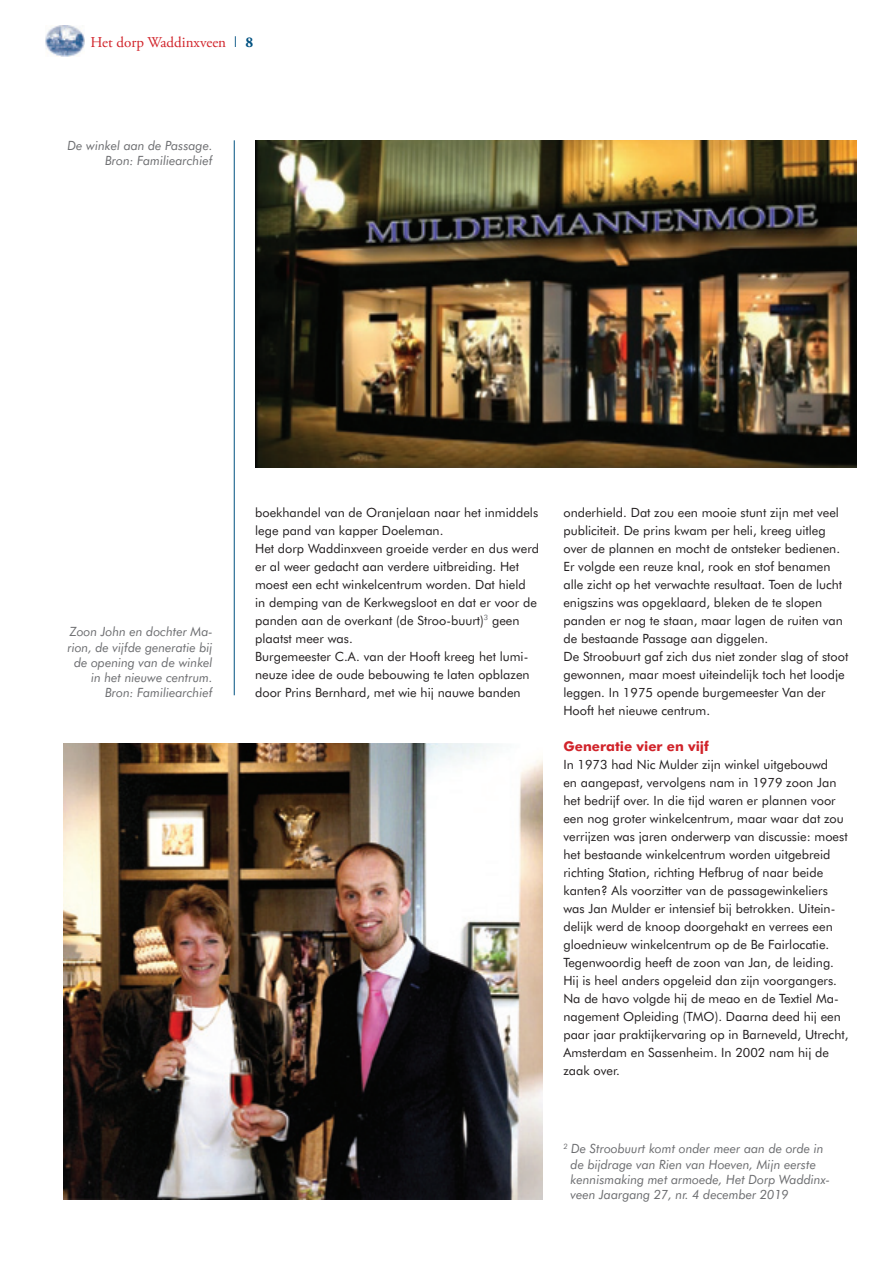
<style>
.page{position:relative;width:893px;height:1263px;background:#fff}
.page>*{position:absolute;margin:0;border:0;box-sizing:border-box;transform-origin:0 0}
.t1{font:15px "Adobe Garamond Pro";color:#d1232a}
.t2{font:700 13.5px "Futura BT";color:#d1232a}
.t3{font:12.75px/18px "Futura BT";color:#231f20}
.t4{font:italic 12.75px/15.3px "Futura BT";color:#6c6d70;text-align:right}
.s1{font-family:"Futura BT";font-weight:300;color:#015181}
.s2{font-weight:700;color:#015181}
</style>
<div class="page">
<img style="left:46px;top:26px;width:38px;height:30px">
<hr style="left:234px;top:140px;width:1px;height:555px;background:#015181">
<img style="left:64px;top:744px;width:478px;height:455px">
<img style="left:255px;top:140px;width:601px;height:328px">
<p class="t1" style="left:90px;top:34px;width:164px">Het dorp Waddinxveen <span class="s1">I</span> <span class="s2">8</span></p>
<p class="t4" style="left:67px;top:138px;width:147px">De winkel aan de Passage.<br>Bron: Familiearchief</p>
<p class="t4" style="left:67px;top:624px;width:147px">Zoon John en dochter Ma&shy;rion, de vijfde generatie bij de opening van de winkel in het nieuwe centrum.<br>Bron: Familiearchief</p>
<p class="t3" style="left:255px;top:503px;width:285px">boekhandel van de Oranjelaan naar het inmiddels lege pand van kapper Doeleman.<br>Het dorp Waddinxveen groeide verder en dus werd er al weer gedacht aan verdere uitbreiding. Het moest een echt winkelcentrum worden. Dat hield in demping van de Kerkwegsloot en dat er voor de panden aan de overkant (de Stroo-buurt)<sup>3</sup> geen plaatst meer was.<br>Burgemeester C.A. van der Hooft kreeg het lumi&shy;neuze idee de oude bebouwing te laten opblazen door Prins Bernhard, met wie hij nauwe banden</p>
<p class="t3" style="left:563px;top:503px;width:286px">onderhield. Dat zou een mooie stunt zijn met veel publiciteit. De prins kwam per heli, kreeg uitleg over de plannen en mocht de ontsteker bedienen.<br>Er volgde een reuze knal, rook en stof benamen alle zicht op het verwachte resultaat. Toen de lucht enigszins was opgeklaard, bleken de te slopen panden er nog te staan, maar lagen de ruiten van de bestaande Passage aan diggelen.<br>De Stroobuurt gaf zich dus niet zonder slag of stoot gewonnen, maar moest uiteindelijk toch het loodje leggen. In 1975 opende burgemeester Van der Hooft het nieuwe centrum.</p>
<p class="t2" style="left:563px;top:737px;width:147px">Generatie vier en vijf</p>
<p class="t3" style="left:563px;top:755px;width:287px">In 1973 had Nic Mulder zijn winkel uitgebouwd<br>en aangepast, vervolgens nam in 1979 zoon Jan het bedrijf over. In die tijd waren er plannen voor een nog groter winkelcentrum, maar waar dat zou verrijzen was jaren onderwerp van discussie: moest het bestaande winkelcentrum worden uitgebreid richting Station, richting Hefbrug of naar beide kanten? Als voorzitter van de passagewinkeliers was Jan Mulder er intensief bij betrokken. Uitein&shy;delijk werd de knoop doorgehakt en verrees een gloednieuw winkelcentrum op de Be Fairlocatie.<br>Tegenwoordig heeft de zoon van Jan, de leiding.<br>Hij is heel anders opgeleid dan zijn voorgangers.<br>Na de havo volgde hij de meao en de Textiel Ma&shy;nagement Opleiding (TMO). Daarna deed hij een paar jaar praktijkervaring op in Barneveld, Utrecht, Amsterdam en Sassenheim. In 2002 nam hij de zaak over.</p>
<p class="t4" style="left:571px;top:1141px;width:261px;text-align:left;text-indent:-7px"><sup>2</sup> De Stroobuurt komt onder meer aan de orde in de bijdrage van Rien van Hoeven, Mijn eerste kennismaking met armoede, Het Dorp Waddinx&shy;veen Jaargang 27, nr. 4 december 2019</p>
</div>
